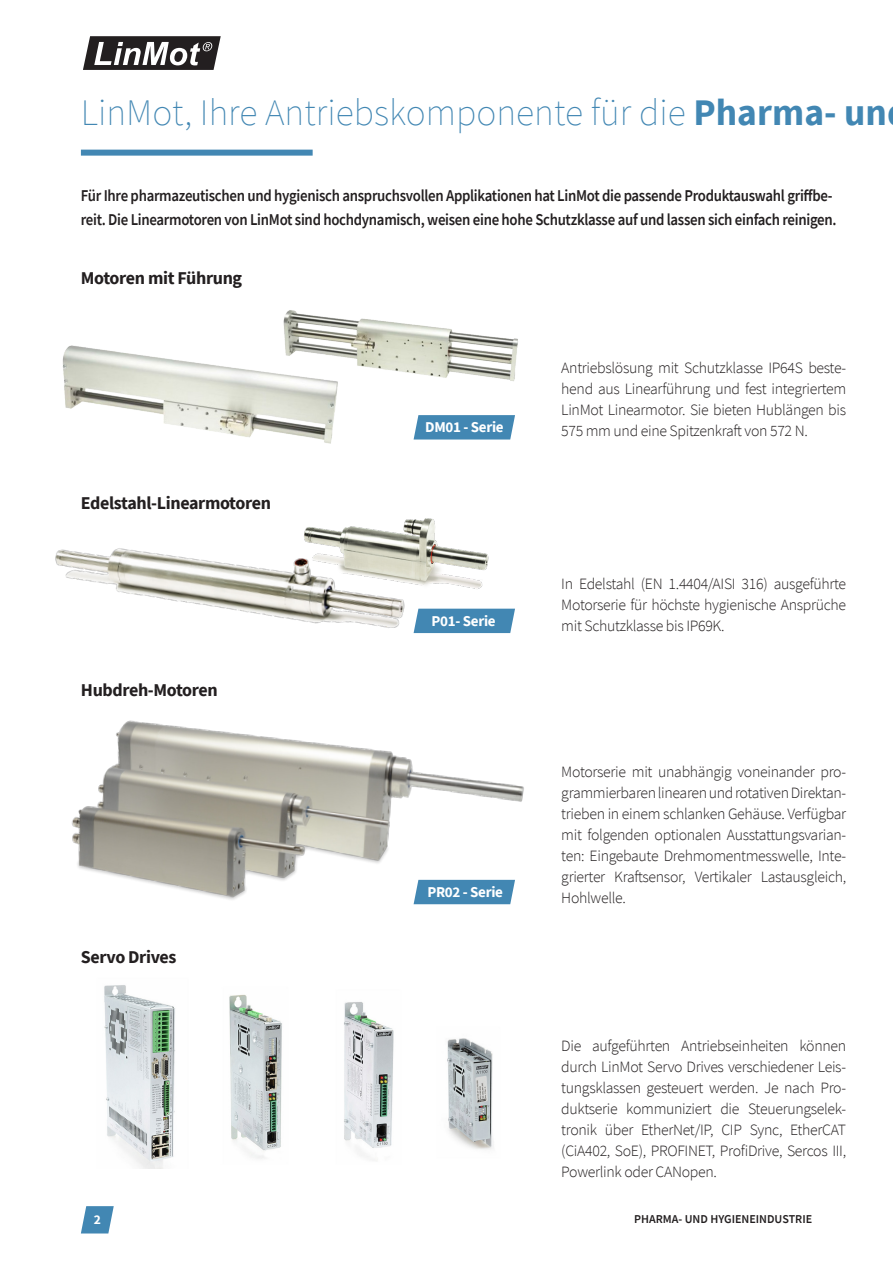
<style>
.page{position:relative;width:893px;height:1263px;background:#fff}
.page>*{position:absolute;margin:0;border:0;box-sizing:border-box;transform-origin:0 0}
.t1{font:200 37.5px "Source Sans Pro";color:#4287b3}
.Abschnitt_Titel{font:700 18px "Source Sans Pro";letter-spacing:-.02em;color:#231f20}
.t2{font:600 16.5px/24px "Source Sans Pro";letter-spacing:-.02em;color:#231f20;scale:.9 1}
.Abschnitt_Text{font:300 15.75px/21px "Source Sans Pro";letter-spacing:-.02em;color:#231f20;text-align:justify}
.Weisse_Beschriftung{font:700 15px "Source Sans Pro";letter-spacing:-.02em;color:#fff}
.t3{font:700 13.5px "Source Sans Pro";color:#fff}
.t4{font:600 12px "Source Sans Pro";color:#231f20}
.s1{font-weight:700}
</style>
<div class="page">
<svg style="left:81px;top:1206px;width:33px;height:27px"></svg>
<svg style="left:83px;top:36px;width:138px;height:34px"></svg>
<img style="left:62px;top:310px;width:456px;height:134px">
<svg style="left:414px;top:415px;width:101px;height:24px;background:#4a8cb6"></svg>
<div style="left:414px;top:609px;width:101px;height:24px;background:#4287b3"></div>
<div style="left:81px;top:150px;width:232px;height:6px;background:#4287b3"></div>
<img style="left:71px;top:720px;width:453px;height:185px">
<img style="left:104px;top:985px;width:389px;height:183px">
<img style="left:55px;top:548px;width:350px;height:80px">
<img style="left:296px;top:518px;width:193px;height:73px">
<p class="t1" style="left:81px;top:90px;width:808px">LinMot, Ihre Antriebskomponente für die <span class="s1">Pharma- un</span></p>
<p class="t2" style="left:81px;top:183px;width:841px">Für Ihre pharmazeutischen und hygienisch anspruchsvollen Applikationen hat LinMot die passende Produktauswahl griffbe&shy;reit. Die Linearmotoren von LinMot sind hochdynamisch, weisen eine hohe Schutzklasse auf und lassen sich einfach reinigen.</p>
<p class="Abschnitt_Titel" style="left:81px;top:266px;width:163px">Motoren mit Führung</p>
<p class="Abschnitt_Titel" style="left:81px;top:491px;width:192px">Edelstahl-Linearmotoren</p>
<p class="Abschnitt_Titel" style="left:81px;top:678px;width:138px">Hubdreh-Motoren</p>
<p class="Abschnitt_Titel" style="left:81px;top:945px;width:97px">Servo Drives</p>
<p class="Weisse_Beschriftung" style="left:425px;top:417px;width:80px">DM01 - Serie</p>
<p class="Weisse_Beschriftung" style="left:432px;top:611px;width:66px">P01- Serie</p>
<p class="Weisse_Beschriftung" style="left:427px;top:882px;width:77px">PR02 - Serie</p>
<p class="Abschnitt_Text" style="left:561px;top:357px;width:286px">Antriebslösung mit Schutzklasse IP64S beste&shy;hend aus Linearführung und fest integriertem LinMot Linearmotor. Sie bieten Hublängen bis 575 mm und eine Spitzenkraft von 572 N.</p>
<p class="Abschnitt_Text" style="left:561px;top:574px;width:286px">In Edelstahl (EN 1.4404/AISI 316) ausgeführte Motorserie für höchste hygienische Ansprüche mit Schutzklasse bis IP69K.</p>
<p class="Abschnitt_Text" style="left:561px;top:761px;width:286px">Motorserie mit unabhängig voneinander pro&shy;grammierbaren linearen und rotativen Direktan&shy;trieben in einem schlanken Gehäuse. Verfügbar mit folgenden optionalen Ausstattungsvarian&shy;ten: Eingebaute Drehmomentmesswelle, Inte&shy;grierter Kraftsensor, Vertikaler Lastausgleich, Hohlwelle.</p>
<p class="Abschnitt_Text" style="left:561px;top:1035px;width:286px">Die aufgeführten Antriebseinheiten können durch LinMot Servo Drives verschiedener Leis&shy;tungsklassen gesteuert werden. Je nach Pro&shy;duktserie kommuniziert die Steuerungselek&shy;tronik über EtherNet/IP, CIP Sync, EtherCAT (CiA402, SoE), PROFINET, ProfiDrive, Sercos III, Powerlink oder CANopen.</p>
<p class="t3" style="left:94px;top:1210px;width:9px">2</p>
<p class="t4" style="left:634px;top:1211px;width:180px">PHARMA- UND HYGIENEINDUSTRIE</p>
</div>
